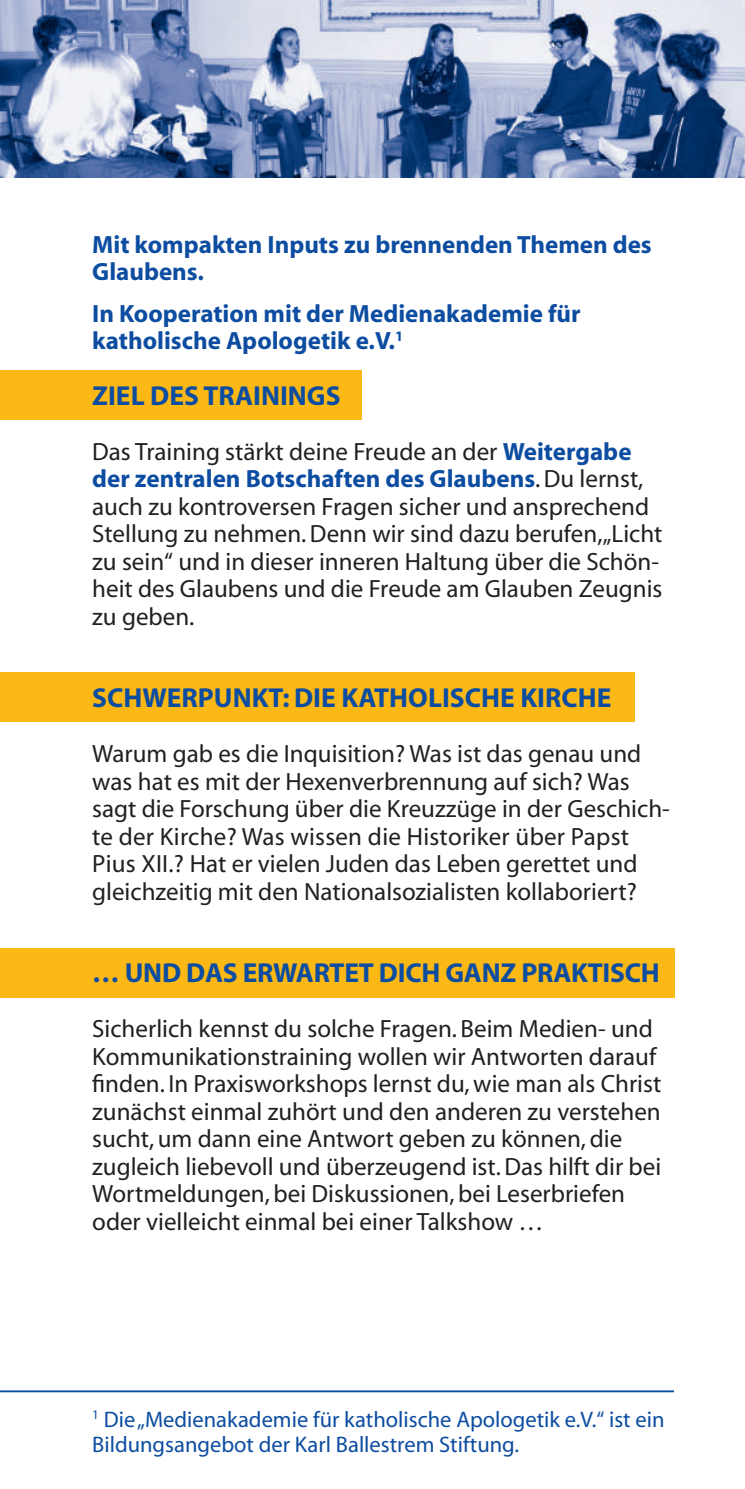
<style>
.page{position:relative;width:745px;height:1489px;background:#fff}
.page>*{position:absolute;margin:0;border:0;box-sizing:border-box;transform-origin:0 0}
.t1{font:700 27.5px "Myriad";color:#0d4da1}
.t2{font:25px/27.5px "Myriad";color:#231f20}
.t3{font:700 25px/27.5px "Myriad";color:#0d4da1}
.t4{font:22.5px/25px "Myriad";color:#0d4da1}
.s1{font-weight:700;color:#0d4da1}
</style>
<div class="page">
<hr style="left:744px;top:213px;width:1px;height:49px;background:#fcb814">
<div style="left:0;top:948px;width:673px;height:49px;background:#fcb814"></div>
<div style="left:0;top:672px;width:634px;height:49px;background:#fcb814"></div>
<div style="left:0;top:370px;width:361px;height:50px;background:#fcb814"></div>
<hr style="left:0;top:1390px;width:673px;height:2px;background:#0d4da1">
<img style="left:0;top:0;width:744px;height:177px">
<p class="t3" style="left:92px;top:231px;width:560px">Mit kompakten Inputs zu brennenden Themen des<br>Glaubens.</p>
<p class="t3" style="left:92px;top:301px;width:489px">In Kooperation mit der Medienakademie für katholische Apologetik e.V.<sup>1</sup></p>
<p class="t1" style="left:92px;top:381px;width:250px">ZIEL DES TRAININGS</p>
<p class="t2" style="left:92px;top:438px;width:571px">Das Training stärkt deine Freude an der <span class="s1">Weitergabe der zentralen Botschaften des Glaubens</span>. Du lernst, auch zu kontroversen Fragen sicher und ansprechend Stellung zu nehmen. Denn wir sind dazu berufen, „Licht zu sein“ und in dieser inneren Haltung über die Schön&shy;heit des Glaubens und die Freude am Glauben Zeugnis zu geben.</p>
<p class="t1" style="left:92px;top:683px;width:520px">SCHWERPUNKT: DIE KATHOLISCHE KIRCHE</p>
<p class="t2" style="left:92px;top:741px;width:579px">Warum gab es die Inquisition? Was ist das genau und was hat es mit der Hexenverbrennung auf sich? Was sagt die Forschung über die Kreuzzüge in der Geschich&shy;te der Kirche? Was wissen die Historiker über Papst Pius XII.? Hat er vielen Juden das Leben gerettet und gleichzeitig mit den Nationalsozialisten kollaboriert?</p>
<p class="t1" style="left:92px;top:958px;width:568px">… UND DAS ERWARTET DICH GANZ PRAKTISCH</p>
<p class="t2" style="left:92px;top:1016px;width:570px">Sicherlich kennst du solche Fragen. Beim Medien- und Kommunikationstraining wollen wir Antworten darauf finden. In Praxisworkshops lernst du, wie man als Christ zunächst einmal zuhört und den anderen zu verstehen sucht, um dann eine Antwort geben zu können, die zugleich liebevoll und überzeugend ist. Das hilft dir bei Wortmeldungen, bei Diskussionen, bei Leserbriefen oder vielleicht einmal bei einer Talkshow …</p>
<p class="t4" style="left:92px;top:1407px;width:573px"><sup>1</sup> Die „Medienakademie für katholische Apologetik e.V.“ ist ein<br>Bildungsangebot der Karl Ballestrem Stiftung.</p>
</div>
